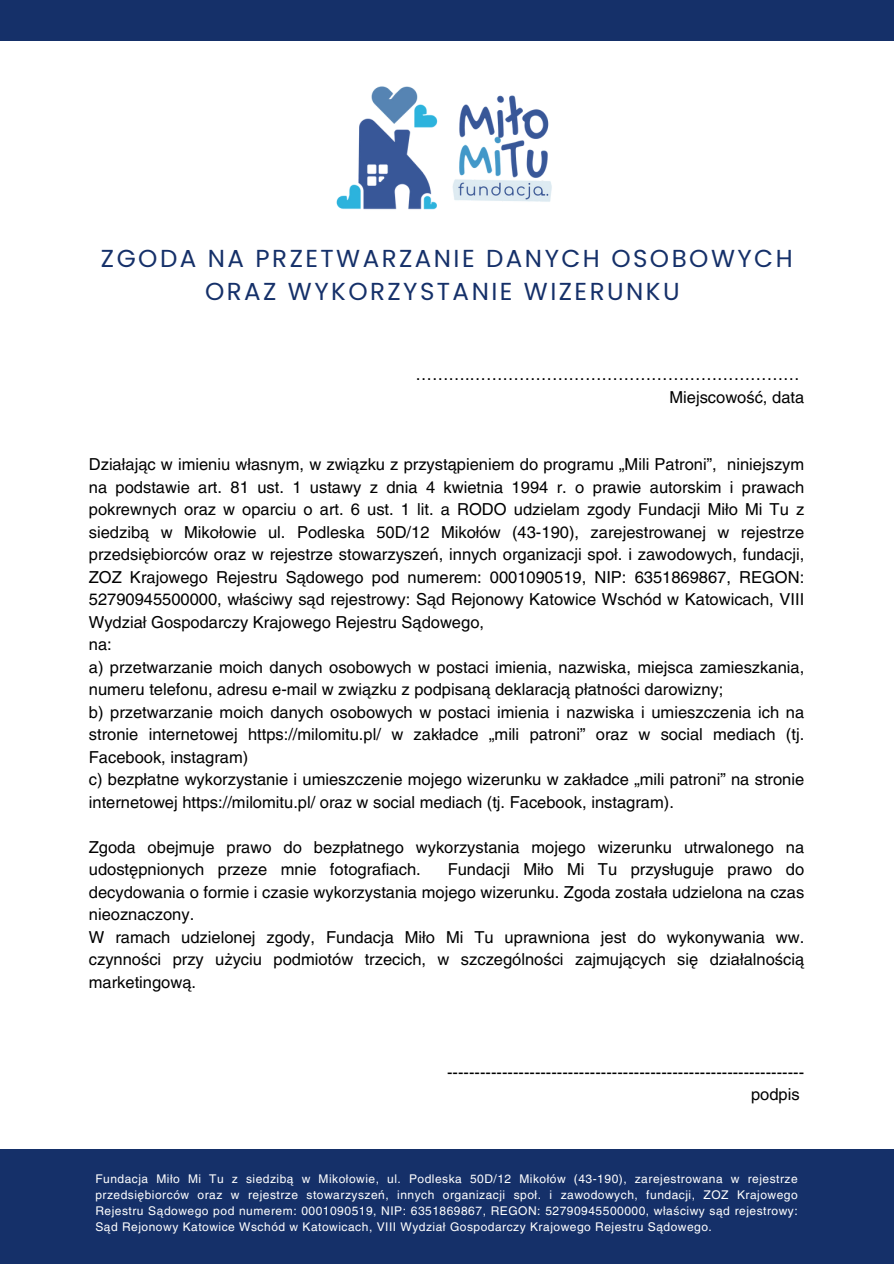
<style>
.page{position:relative;width:894px;height:1264px;background:#fff}
.page>*{position:absolute;margin:0;border:0;box-sizing:border-box;transform-origin:0 0}
.t1{font:24.6px/33.8px "Poppins";letter-spacing:.1em;color:#153069;text-align:center}
.t2{font:16.5px/22.5px "Helvetica LT Pro";color:#000}
.t3{font:12px/16px "Helvetica LT Pro";letter-spacing:.04em;color:#fff;text-align:justify}
</style>
<div class="page">
<div style="left:0;top:1149px;width:893px;height:114px;background:#153069"></div>
<img style="left:336px;top:86px;width:216px;height:124px">
<div style="left:0;top:0;width:893px;height:41px;background:#153069"></div>
<h1 class="t1" style="left:101px;top:241px;width:693px">ZGODA NA PRZETWARZANIE DANYCH OSOBOWYCH<br>ORAZ WYKORZYSTANIE WIZERUNKU</h1>
<h2 class="t2" style="left:415px;top:364px;width:390px;text-align:right">……….……………………………………………………<br>Miejscowość, data</h2>
<h2 class="t2" style="left:89px;top:454px;width:716px">Działając w imieniu własnym, w związku z przystąpieniem do programu „Mili Patroni”, niniejszym na podstawie art. 81 ust. 1 ustawy z dnia 4 kwietnia 1994 r. o prawie autorskim i prawach pokrewnych oraz w oparciu o art. 6 ust. 1 lit. a RODO udzielam zgody Fundacji Miło Mi Tu z siedzibą w Mikołowie ul. Podleska 50D/12 Mikołów (43-190), zarejestrowanej w rejestrze przedsiębiorców oraz w rejestrze stowarzyszeń, innych organizacji społ. i zawodowych, fundacji, ZOZ Krajowego Rejestru Sądowego pod numerem: 0001090519, NIP: 6351869867, REGON:<br>52790945500000, właściwy sąd rejestrowy: Sąd Rejonowy Katowice Wschód w Katowicach, VIII Wydział Gospodarczy Krajowego Rejestru Sądowego,<br>na:<br>a) przetwarzanie moich danych osobowych w postaci imienia, nazwiska, miejsca zamieszkania, numeru telefonu, adresu e-mail w związku z podpisaną deklaracją płatności darowizny;<br>b) przetwarzanie moich danych osobowych w postaci imienia i nazwiska i umieszczenia ich na stronie internetowej https://milomitu.pl/ w zakładce „mili patroni” oraz w social mediach (tj.<br>Facebook, instagram)<br>c) bezpłatne wykorzystanie i umieszczenie mojego wizerunku w zakładce „mili patroni” na stronie internetowej https://milomitu.pl/ oraz w social mediach (tj. Facebook, instagram).</h2>
<h2 class="t2" style="left:89px;top:837px;width:716px">Zgoda obejmuje prawo do bezpłatnego wykorzystania mojego wizerunku utrwalonego na udostępnionych przeze mnie fotografiach.</h2>
<h2 class="t2" style="left:89px;top:859px;width:716px;text-indent:359px">Fundacji Miło Mi Tu przysługuje prawo do decydowania o formie i czasie wykorzystania mojego wizerunku. Zgoda została udzielona na czas nieoznaczony.<br>W ramach udzielonej zgody, Fundacja Miło Mi Tu uprawniona jest do wykonywania ww. czynności przy użyciu podmiotów trzecich, w szczególności zajmujących się działalnością marketingową.</h2>
<h2 class="t2" style="left:447px;top:1062px;width:358px;text-align:right">----------------------------------------------------------------- podpis</h2>
<p class="t3" style="left:95px;top:1171px;width:703px">Fundacja Miło Mi Tu z siedzibą w Mikołowie, ul. Podleska 50D/12 Mikołów (43-190), zarejestrowana w rejestrze przedsiębiorców oraz w rejestrze stowarzyszeń, innych organizacji społ. i zawodowych, fundacji, ZOZ Krajowego Rejestru Sądowego pod numerem: 0001090519, NIP: 6351869867, REGON: 52790945500000, właściwy sąd rejestrowy:<br>Sąd Rejonowy Katowice Wschód w Katowicach, VIII Wydział Gospodarczy Krajowego Rejestru Sądowego.</p>
</div>
